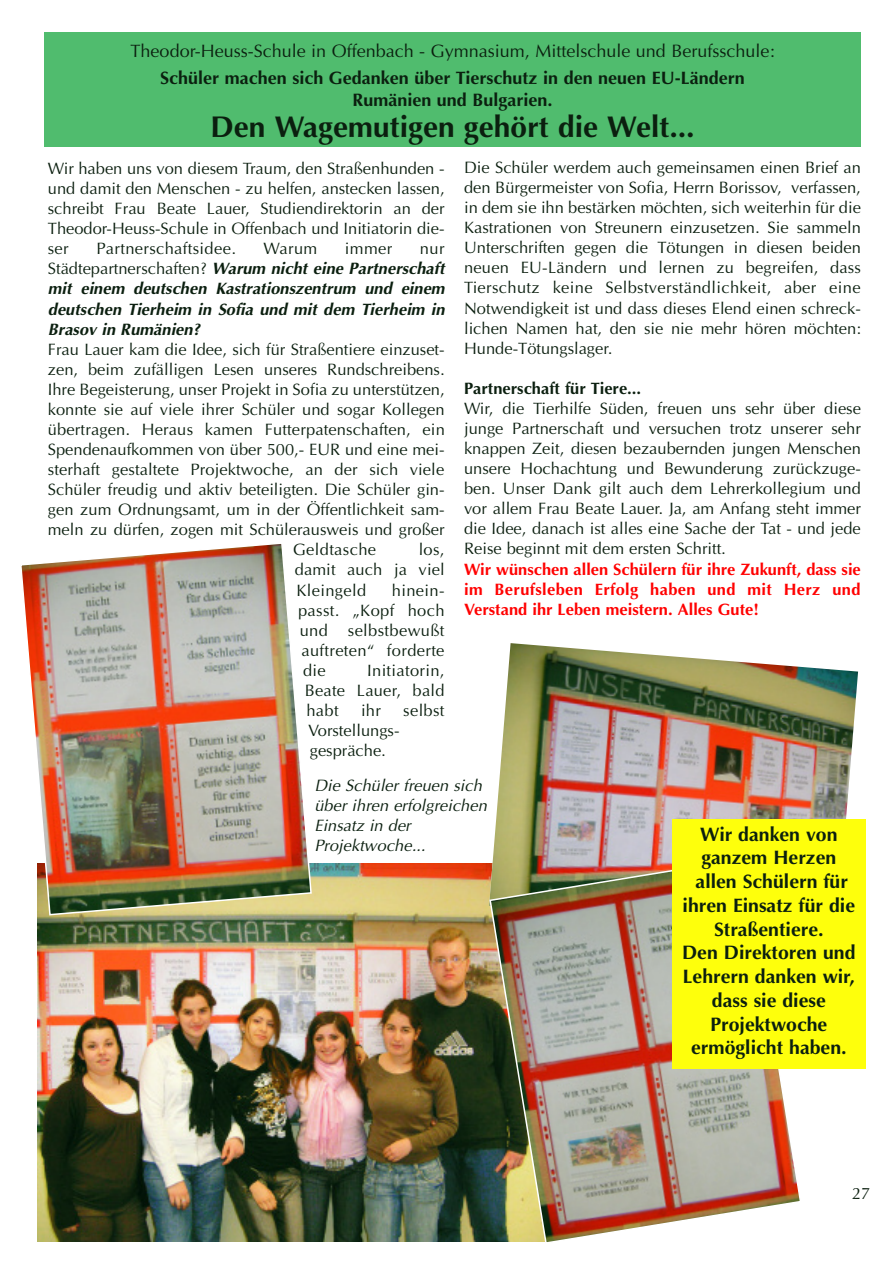
<style>
.page{position:relative;width:893px;height:1263px;background:#fff}
.page>*{position:absolute;margin:0;border:0;box-sizing:border-box;transform-origin:0 0}
.t1{font:700 30px "Optima";color:#0b1f0f}
.t2{font:700 19.5px/23.7px "Optima";color:#0b1f0f;text-align:center}
.t3{font:700 18px/21.9px "Optima";color:#0b1f0f;text-align:center}
.t4{font:18px "Optima";color:#0b1f0f}
.t5{font:16.5px/20.1px "Optima";color:#0b1f0f;text-align:justify}
.t6{font:italic 700 16.5px/20.1px "Optima";color:#0b1f0f;text-align:justify}
.t7{font:700 16.5px/20.1px "Optima";color:#f00;text-align:justify}
.t8{font:16.5px "Optima";letter-spacing:.02em;color:#0b1f0f}
.t9{font:italic 16.5px/20.1px "Optima";color:#0b1f0f}
.t10{font:700 16.5px "Optima";color:#0b1f0f}
.s1{font-weight:400;font-style:normal}
</style>
<div class="page">
<div style="left:44px;top:33px;width:817px;height:114px;background:#50bc6e"></div>
<img style="left:38px;top:863px;width:450px;height:379px">
<img style="left:21px;top:544px;width:292px;height:372px">
<img style="left:493px;top:643px;width:365px;height:214px">
<img style="left:488px;top:857px;width:314px;height:385px">
<div style="left:672px;top:819px;width:193px;height:249px;background:#feff0c"></div>
<p class="t4" style="left:131px;top:40px;width:645px">Theodor-Heuss-Schule in Offenbach - Gymnasium, Mittelschule und Berufsschule:</p>
<p class="t3" style="left:160px;top:67px;width:586px">Schüler machen sich Gedanken über Tierschutz in den neuen EU-Ländern<br>Rumänien und Bulgarien.</p>
<h1 class="t1" style="left:210px;top:109px;width:486px">Den Wagemutigen gehört die Welt...</h1>
<p class="t5" style="left:48px;top:158px;width:398px">Wir haben uns von diesem Traum, den Straßenhunden - und damit den Menschen - zu helfen, anstecken lassen, schreibt Frau Beate Lauer, Studiendirektorin an der Theodor-Heuss-Schule in Offenbach und Initiatorin die&shy;ser</p>
<p class="t5" style="left:464px;top:157px;width:398px">Die Schüler werdem auch gemeinsamen einen Brief an den Bürgermeister von Sofia, Herrn Borissov, verfassen, in dem sie ihn bestärken möchten, sich weiterhin für die Kastrationen von Streunern einzusetzen. Sie sammeln Unterschriften gegen die Tötungen in diesen beiden neuen EU-Ländern und lernen zu begreifen, dass Tierschutz keine Selbstverständlichkeit, aber eine Notwendigkeit ist und dass dieses Elend einen schreck&shy;lichen Namen hat, den sie nie mehr hören möchten:<br>Hunde-Tötungslager.</p>
<p class="t10" style="left:464px;top:378px;width:178px">Partnerschaft für Tiere...</p>
<p class="t5" style="left:464px;top:398px;width:398px">Wir, die Tierhilfe Süden, freuen uns sehr über diese junge Partnerschaft und versuchen trotz unserer sehr knappen Zeit, diesen bezaubernden jungen Menschen unsere Hochachtung und Bewunderung zurückzuge&shy;ben. Unser Dank gilt auch dem Lehrerkollegium und vor allem Frau Beate Lauer. Ja, am Anfang steht immer die Idee, danach ist alles eine Sache der Tat - und jede Reise beginnt mit dem ersten Schritt.</p>
<p class="t7" style="left:464px;top:559px;width:398px">Wir wünschen allen Schülern für ihre Zukunft, dass sie im Berufsleben Erfolg haben und mit Herz und Verstand ihr Leben meistern. Alles Gute!</p>
<p class="t8" style="left:96px;top:239px;width:141px">Partnerschaftsidee.</p>
<p class="t5" style="left:264px;top:239px;width:55px">Warum</p>
<p class="t5" style="left:345px;top:239px;width:49px">immer</p>
<p class="t6" style="left:48px;top:239px;width:398px;text-indent:372px"><span class="s1">nur Städtepartnerschaften?</span> Warum nicht eine Partnerschaft mit einem deutschen Kastrationszentrum und einem deutschen Tierheim in Sofia und mit dem Tierheim in Brasov in Rumänien?</p>
<p class="t5" style="left:48px;top:339px;width:398px">Frau Lauer kam die Idee, sich für Straßentiere einzuset-</p>
<p class="t5" style="left:48px;top:359px;width:398px">zen, beim zufälligen Lesen unseres Rundschreibens.</p>
<p class="t5" style="left:48px;top:379px;width:398px">Ihre Begeisterung, unser Projekt in Sofia zu unterstützen,</p>
<p class="t5" style="left:48px;top:399px;width:398px">konnte sie auf viele ihrer Schüler und sogar Kollegen</p>
<p class="t5" style="left:48px;top:419px;width:398px">übertragen. Heraus kamen Futterpatenschaften, ein</p>
<p class="t5" style="left:48px;top:439px;width:398px">Spendenaufkommen von über 500,- EUR und eine mei-</p>
<p class="t5" style="left:48px;top:459px;width:398px">sterhaft gestaltete Projektwoche, an der sich viele</p>
<p class="t5" style="left:48px;top:479px;width:398px">Schüler freudig und aktiv beteiligten. Die Schüler gin-</p>
<p class="t5" style="left:48px;top:499px;width:398px">gen zum Ordnungsamt, um in der Öffentlichkeit sam-</p>
<p class="t5" style="left:48px;top:520px;width:398px">meln zu dürfen, zogen mit Schülerausweis und großer</p>
<p class="t8" style="left:293px;top:540px;width:85px">Geldtasche</p>
<p class="t5" style="left:295px;top:540px;width:151px;text-indent:124px">los, damit auch ja viel Kleingeld</p>
<p class="t5" style="left:392px;top:580px;width:54px">hinein-</p>
<p class="t8" style="left:298px;top:600px;width:148px">passt. „Kopf hoch</p>
<p class="t8" style="left:300px;top:620px;width:146px">und selbstbewußt</p>
<p class="t8" style="left:301px;top:640px;width:145px">auftreten“ forderte</p>
<p class="t5" style="left:303px;top:660px;width:24px">die</p>
<p class="t5" style="left:305px;top:660px;width:141px;text-indent:62px">Initiatorin, Beate Lauer, bald habt</p>
<p class="t5" style="left:361px;top:700px;width:21px">ihr</p>
<p class="t5" style="left:403px;top:700px;width:43px">selbst</p>
<p class="t5" style="left:308px;top:720px;width:93px">Vorstellungs&shy;gespräche.</p>
<p class="t9" style="left:314px;top:775px;width:174px">Die Schüler freuen sich über ihren erfolgreichen<br>Einsatz in der<br>Projektwoche...</p>
<p class="t2" style="left:682px;top:822px;width:175px">Wir danken von ganzem Herzen allen Schülern für ihren Einsatz für die<br>Straßentiere.<br>Den Direktoren und<br>Lehrern danken wir, dass sie diese<br>Projektwoche ermöglicht haben.</p>
<p class="t5" style="left:852px;top:1183px;width:20px">27</p>
</div>
